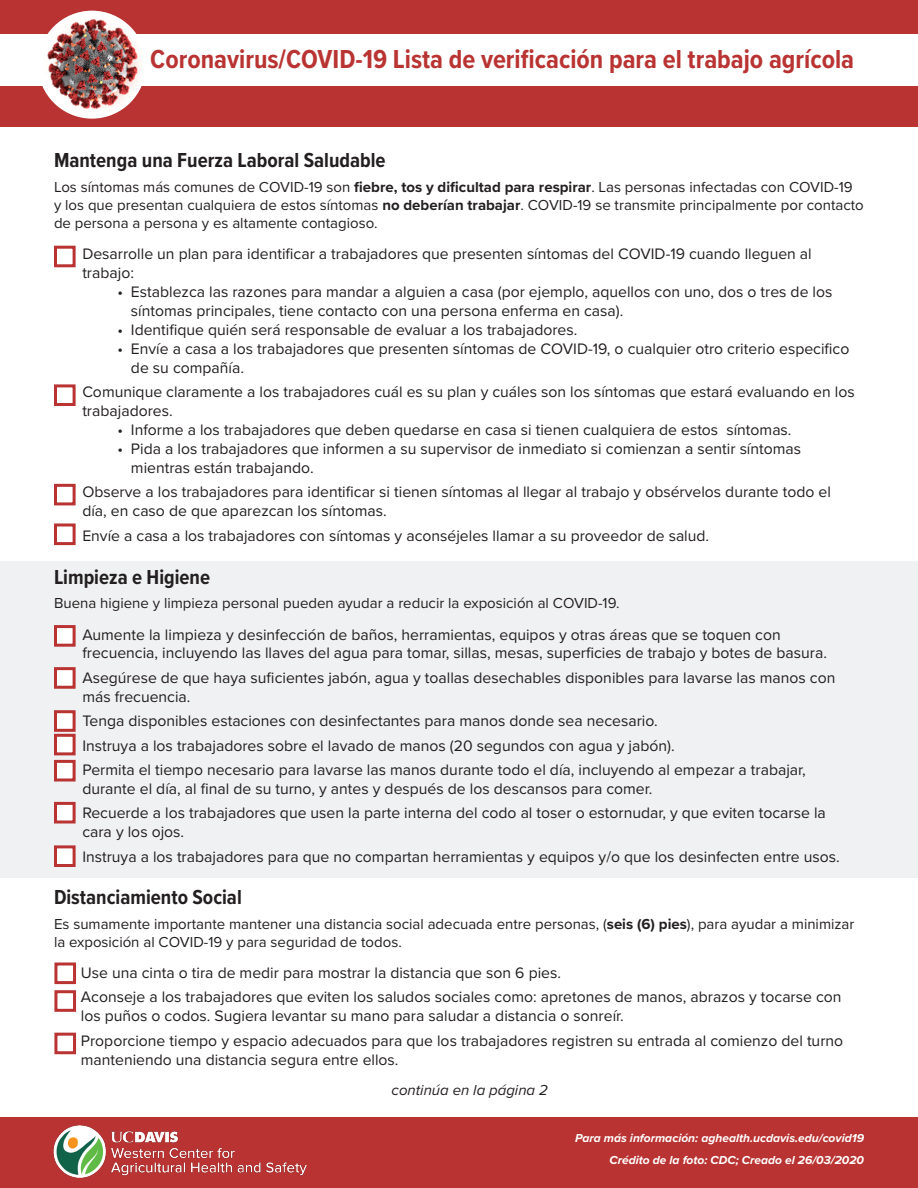
<style>
.page{position:relative;width:918px;height:1188px;background:#fff}
.page>*{position:absolute;margin:0;border:0;box-sizing:border-box;transform-origin:0 0}
.t1{font:700 27px "Proxima Nova Cond";color:#b93332}
.t2{font:700 21px "Proxima Nova Cond";color:#231f20}
.Copy{font:15.75px/18.9px "Proxima Nova";color:#231f20}
.Intro_Paragraph_Copy{font:15px/18px "Proxima Nova";color:#231f20}
.Copy-2{font:italic 15px "Proxima Nova";color:#231f20}
.t3{font:italic 700 12px "Proxima Nova";color:#fff}
.s1{font-weight:700}
</style>
<div class="page">
<div style="left:0;top:561px;width:918px;height:317px;background:#f0f1f2"></div>
<div style="left:0;top:0;width:918px;height:127px;background:#b93332"></div>
<div style="left:0;top:35px;width:918px;height:51px;background:#fff"></div>
<div style="left:0;top:1118px;width:918px;height:70px;background:#b93332"></div>
<img style="left:53px;top:1125px;width:254px;height:53px">
<div style="left:54px;top:667px;width:22px;height:22px;background:#fff;border:3px solid #b93332"></div>
<div style="left:54px;top:246px;width:22px;height:21px;background:#fff;border:3px solid #b93332"></div>
<div style="left:54px;top:384px;width:22px;height:22px;background:#fff;border:3px solid #b93332"></div>
<div style="left:54px;top:484px;width:22px;height:21px;background:#fff;border:3px solid #b93332"></div>
<div style="left:54px;top:524px;width:22px;height:21px;background:#fff;border:3px solid #b93332"></div>
<div style="left:54px;top:625px;width:22px;height:22px;background:#fff;border:3px solid #b93332"></div>
<div style="left:54px;top:710px;width:22px;height:22px;background:#fff;border:3px solid #b93332"></div>
<div style="left:54px;top:734px;width:22px;height:21px;background:#fff;border:3px solid #b93332"></div>
<div style="left:54px;top:760px;width:22px;height:22px;background:#fff;border:3px solid #b93332"></div>
<div style="left:54px;top:802px;width:22px;height:22px;background:#fff;border:3px solid #b93332"></div>
<div style="left:54px;top:845px;width:22px;height:22px;background:#fff;border:3px solid #b93332"></div>
<img style="left:40px;top:13px;width:104px;height:103px">
<div style="left:54px;top:963px;width:22px;height:21px;background:#fff;border:3px solid #b93332"></div>
<div style="left:54px;top:990px;width:22px;height:22px;background:#fff;border:3px solid #b93332"></div>
<div style="left:54px;top:1033px;width:22px;height:21px;background:#fff;border:3px solid #b93332"></div>
<p class="t1" style="left:150px;top:39px;width:705px">Coronavirus/COVID-19 Lista de verificación para el trabajo agrícola</p>
<p class="t2" style="left:54px;top:145px;width:333px">Mantenga una Fuerza Laboral Saludable</p>
<p class="Intro_Paragraph_Copy" style="left:54px;top:178px;width:811px">Los síntomas más comunes de COVID-19 son <span class="s1">fiebre, tos y dificultad para respirar</span>. Las personas infectadas con COVID-19<br>y los que presentan cualquiera de estos síntomas <span class="s1">no deberían trabajar</span>. COVID-19 se transmite principalmente por contacto de persona a persona y es altamente contagioso.</p>
<p class="Copy" style="left:82px;top:244px;width:731px">Desarrolle un plan para identificar a trabajadores que presenten síntomas del COVID-19 cuando lleguen al trabajo:</p>
<p class="Copy" style="left:131px;top:282px;width:703px;text-indent:-14px">• Establezca las razones para mandar a alguien a casa (por ejemplo, aquellos con uno, dos o tres de los síntomas principales, tiene contacto con una persona enferma en casa).</p>
<p class="Copy" style="left:117px;top:320px;width:461px">• Identifique quién será responsable de evaluar a los trabajadores.</p>
<p class="Copy" style="left:131px;top:339px;width:720px;text-indent:-14px">• Envíe a casa a los trabajadores que presenten síntomas de COVID-19, o cualquier otro criterio especifico de su compañía.</p>
<p class="Copy" style="left:82px;top:382px;width:774px">Comunique claramente a los trabajadores cuál es su plan y cuáles son los síntomas que estará evaluando en los trabajadores.</p>
<p class="Copy" style="left:117px;top:420px;width:676px">• Informe a los trabajadores que deben quedarse en casa si tienen cualquiera de estos síntomas.</p>
<p class="Copy" style="left:131px;top:439px;width:672px;text-indent:-14px">• Pida a los trabajadores que informen a su supervisor de inmediato si comienzan a sentir síntomas mientras están trabajando.</p>
<p class="Copy" style="left:82px;top:482px;width:750px">Observe a los trabajadores para identificar si tienen síntomas al llegar al trabajo y obsérvelos durante todo el día, en caso de que aparezcan los síntomas.</p>
<p class="Copy" style="left:82px;top:525px;width:628px">Envíe a casa a los trabajadores con síntomas y aconséjeles llamar a su proveedor de salud.</p>
<p class="t2" style="left:54px;top:561px;width:158px">Limpieza e Higiene</p>
<p class="Intro_Paragraph_Copy" style="left:54px;top:594px;width:567px">Buena higiene y limpieza personal pueden ayudar a reducir la exposición al COVID-19.</p>
<p class="Copy" style="left:82px;top:624px;width:746px">Aumente la limpieza y desinfección de baños, herramientas, equipos y otras áreas que se toquen con frecuencia, incluyendo las llaves del agua para tomar, sillas, mesas, superficies de trabajo y botes de basura.</p>
<p class="Copy" style="left:82px;top:667px;width:755px">Asegúrese de que haya suficientes jabón, agua y toallas desechables disponibles para lavarse las manos con más frecuencia.</p>
<p class="Copy" style="left:82px;top:711px;width:577px">Tenga disponibles estaciones con desinfectantes para manos donde sea necesario.</p>
<p class="Copy" style="left:82px;top:735px;width:594px">Instruya a los trabajadores sobre el lavado de manos (20 segundos con agua y jabón).</p>
<p class="Copy" style="left:82px;top:760px;width:725px">Permita el tiempo necesario para lavarse las manos durante todo el día, incluyendo al empezar a trabajar, durante el día, al final de su turno, y antes y después de los descansos para comer.</p>
<p class="Copy" style="left:82px;top:803px;width:745px">Recuerde a los trabajadores que usen la parte interna del codo al toser o estornudar, y que eviten tocarse la cara y los ojos.</p>
<p class="Copy" style="left:82px;top:846px;width:759px">Instruya a los trabajadores para que no compartan herramientas y equipos y/o que los desinfecten entre usos.</p>
<p class="t2" style="left:54px;top:882px;width:189px">Distanciamiento Social</p>
<p class="Intro_Paragraph_Copy" style="left:54px;top:914px;width:802px">Es sumamente importante mantener una distancia social adecuada entre personas, (<span class="s1">seis (6) pies</span>), para ayudar a minimizar la exposición al COVID-19 y para seguridad de todos.</p>
<p class="Copy" style="left:81px;top:963px;width:482px">Use una cinta o tira de medir para mostrar la distancia que son 6 pies.</p>
<p class="Copy" style="left:81px;top:987px;width:762px">Aconseje a los trabajadores que eviten los saludos sociales como: apretones de manos, abrazos y tocarse con los puños o codos. Sugiera levantar su mano para saludar a distancia o sonreír.</p>
<p class="Copy" style="left:81px;top:1030px;width:764px">Proporcione tiempo y espacio adecuados para que los trabajadores registren su entrada al comienzo del turno manteniendo una distancia segura entre ellos.</p>
<p class="Copy-2" style="left:392px;top:1078px;width:158px">continúa en la página 2</p>
<p class="t3" style="left:575px;top:1130px;width:290px">Para más información: aghealth.ucdavis.edu/covid19</p>
<p class="t3" style="left:610px;top:1151px;width:256px">Crédito de la foto: CDC; Creado el 26/03/2020</p>
</div>
